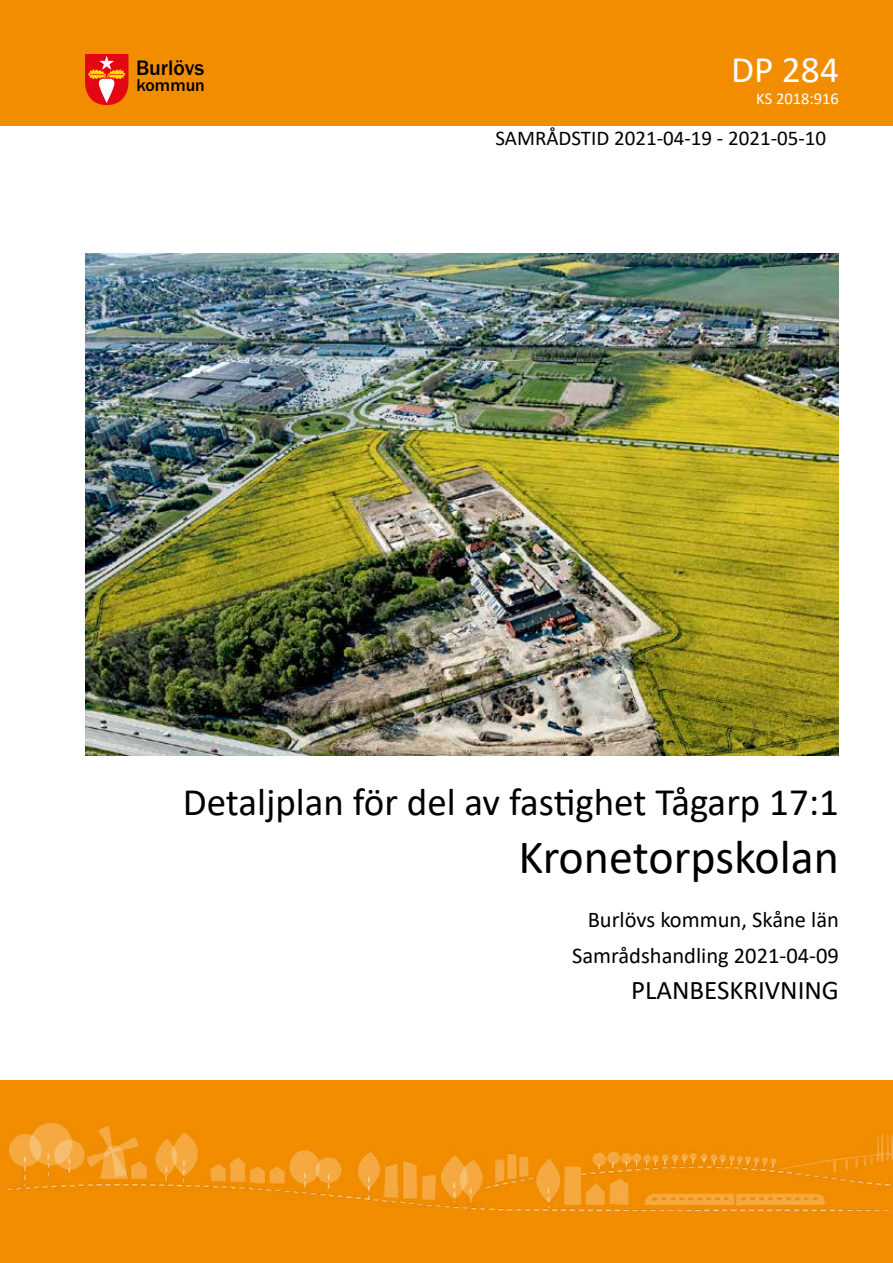
<style>
.page{position:relative;width:893px;height:1263px;background:#fff}
.page>*{position:absolute;margin:0;border:0;box-sizing:border-box;transform-origin:0 0}
.t1{font:48px "Calibri";color:#000}
.t2{font:39px "Calibri";color:#000}
.t3{font:37.5px "Calibri";color:#fff}
.t4{font:27px "Calibri";color:#000}
.t5{font:22.5px/36px "Calibri";color:#000;text-align:right}
.t6{font:500 21.6px "Franklin Gothic";color:#000}
.t7{font:21px "Calibri";color:#000}
.t8{font:500 17.7px "Franklin Gothic";color:#000}
.t9{font:16.5px "Calibri";color:#fff}
</style>
<div class="page">
<div style="left:0;top:0;width:893px;height:125px;background:#f28d00"></div>
<div style="left:0;top:1081px;width:893px;height:182px;background:#f28d00"></div>
<img style="left:1px;top:1081px;width:892px;height:129px">
<img style="left:85px;top:253px;width:754px;height:503px">
<svg style="left:85px;top:54px;width:44px;height:51px;background:#ea482f"></svg>
<p class="t6" style="left:136px;top:55px;width:70px">Burlövs</p>
<p class="t8" style="left:136px;top:75px;width:70px">kommun</p>
<h3 class="t3" style="left:731px;top:44px;width:109px">DP 284</h3>
<p class="t9" style="left:756px;top:87px;width:84px">KS 2018:916</p>
<p class="t7" style="left:495px;top:124px;width:332px">SAMRÅDSTID 2021-04-19 - 2021-05-10</p>
<h2 class="t2" style="left:183px;top:775px;width:658px">Detaljplan för del av fastighet Tågarp 17:1</h2>
<h1 class="t1" style="left:518px;top:823px;width:322px">Kronetorpskolan</h1>
<p class="t5" style="left:572px;top:900px;width:268px">Burlövs kommun, Skåne län<br>Samrådshandling 2021-04-09</p>
<p class="t4" style="left:631px;top:971px;width:209px">PLANBESKRIVNING</p>
</div>
